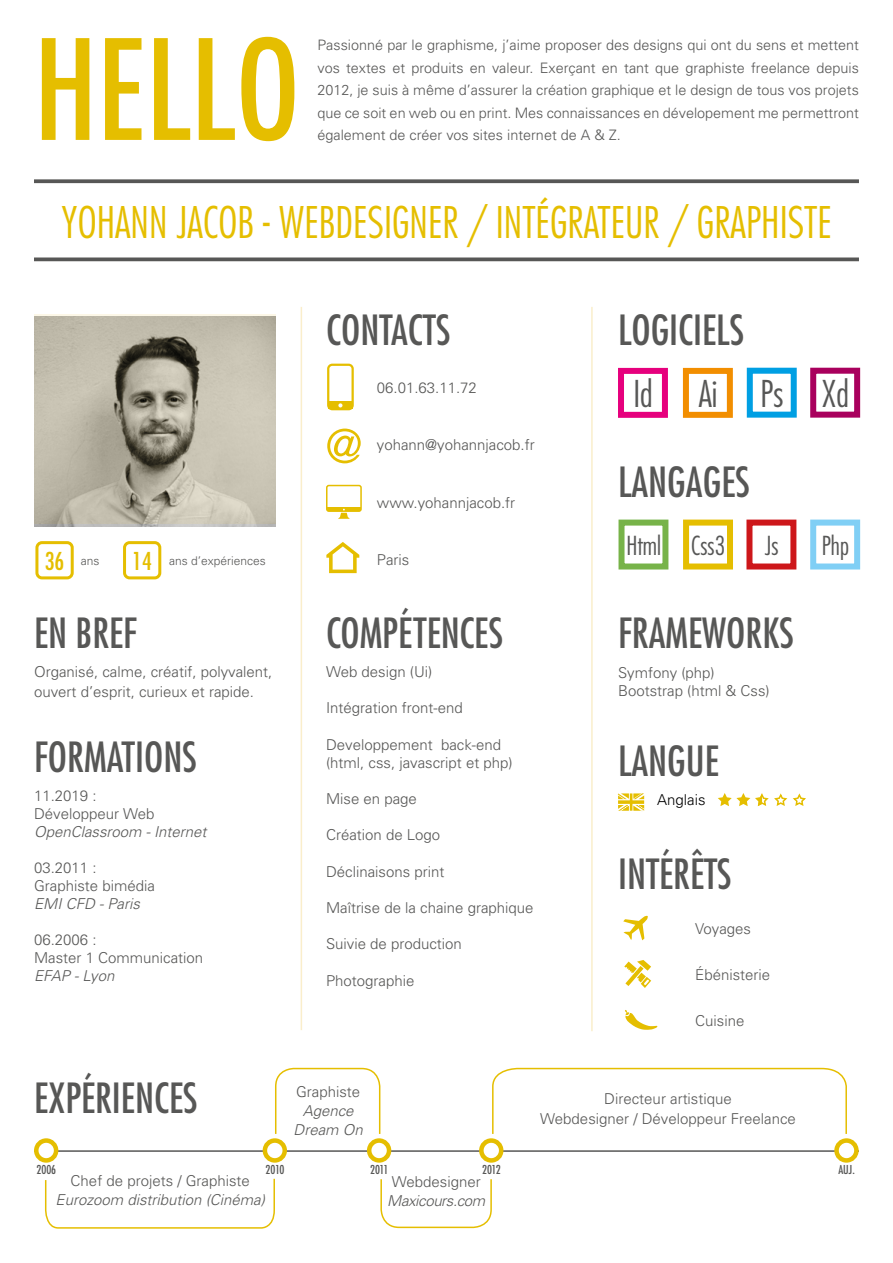
<style>
.page{position:relative;width:893px;height:1263px;background:#fff}
.page>*{position:absolute;margin:0;border:0;box-sizing:border-box;transform-origin:0 0}
.t1{font:500 condensed 135px "Futura";color:#e5be00}
.t2{font:300 condensed 42.45px "Futura";color:#e5be00}
.t3{font:condensed 40.5px "Futura";color:#575756}
.t4{font:300 condensed 36px "Futura";color:#575756}
.t5{font:300 condensed 25.5px "Futura";color:#575756}
.t6{font:condensed 24px "Futura";color:#e5be00}
.t7{font:300 15px/19.2px "Univers";color:#575756}
.t8{font:italic 300 15px/19.2px "Univers";color:#575756;text-align:center}
.t9{font:italic 300 15px/19.2px "Univers";letter-spacing:-.025em;color:#575756;text-align:center}
.t10{font:300 15px "Univers";color:#000}
.t11{font:300 14.4px/22.5px "Univers";color:#575756;text-align:justify}
.t12{font:300 12px "Univers";color:#575756}
.t13{font:500 condensed 12px "Futura";letter-spacing:-.04em;color:#575756}
.t14{font:condensed 12px "Futura";color:#575756}
.s1{font-style:normal}
</style>
<div class="page">
<svg style="left:34px;top:179px;width:825px;height:4px;background:#666665"></svg>
<svg style="left:34px;top:257px;width:825px;height:4px;background:#6c6c6b"></svg>
<hr style="left:301px;top:307px;width:1px;height:723px;background:#faeecb">
<hr style="left:591px;top:307px;width:2px;height:724px;background:#faeecb">
<hr style="left:34px;top:1150px;width:825px;height:2px;background:#575756">
<svg style="left:36px;top:1140px;width:20px;height:20px"></svg>
<div style="left:34px;top:1138px;width:24px;height:25px;border:4px solid #e5be00;border-radius:50%"></div>
<svg style="left:836px;top:1140px;width:20px;height:20px"></svg>
<div style="left:834px;top:1138px;width:25px;height:25px;border:4px solid #e5be00;border-radius:50%"></div>
<svg style="left:369px;top:1140px;width:20px;height:20px"></svg>
<div style="left:367px;top:1138px;width:24px;height:25px;border:4px solid #e5be00;border-radius:50%"></div>
<svg style="left:481px;top:1140px;width:20px;height:20px"></svg>
<div style="left:479px;top:1138px;width:24px;height:25px;border:4px solid #e5be00;border-radius:50%"></div>
<svg style="left:265px;top:1140px;width:20px;height:20px"></svg>
<div style="left:263px;top:1138px;width:24px;height:25px;border:4px solid #e5be00;border-radius:50%"></div>
<svg style="left:45px;top:1178px;width:230px;height:51px"></svg>
<svg style="left:275px;top:1067px;width:106px;height:67px"></svg>
<svg style="left:492px;top:1067px;width:355px;height:67px"></svg>
<svg style="left:380px;top:1179px;width:112px;height:50px"></svg>
<div style="left:327px;top:364px;width:27px;height:46px;border:2px solid #e5be00;border-radius:4px"></div>
<div style="left:328px;top:401px;width:25px;height:8px;background:#e5be00"></div>
<svg style="left:338px;top:403px;width:4px;height:4px"></svg>
<svg style="left:327px;top:429px;width:34px;height:34px"></svg>
<div style="left:326px;top:485px;width:36px;height:27px;border:2px solid #e5be00;border-radius:2px"></div>
<hr style="left:327px;top:508px;width:34px;height:3px;background:#e5be00">
<svg style="left:338px;top:509px;width:12px;height:10px"></svg>
<svg style="left:718px;top:793px;width:88px;height:13px"></svg>
<svg style="left:618px;top:793px;width:26px;height:18px"></svg>
<div style="left:683px;top:368px;width:50px;height:50px;border:6px solid #f28e00"></div>
<div style="left:618px;top:368px;width:50px;height:50px;border:6px solid #e6007d"></div>
<div style="left:747px;top:368px;width:50px;height:50px;border:6px solid #009fe3"></div>
<div style="left:810px;top:368px;width:50px;height:50px;border:6px solid #a9005d"></div>
<div style="left:618px;top:520px;width:50px;height:49px;border:6px solid #77b349"></div>
<div style="left:683px;top:520px;width:50px;height:49px;border:6px solid #e5be00"></div>
<div style="left:746px;top:520px;width:50px;height:49px;border:6px solid #cd171a"></div>
<div style="left:810px;top:520px;width:50px;height:49px;border:6px solid #80cff5"></div>
<svg style="left:623px;top:915px;width:25px;height:25px"></svg>
<svg style="left:624px;top:960px;width:27px;height:28px"></svg>
<svg style="left:625px;top:1010px;width:32px;height:20px"></svg>
<svg style="left:34px;top:314px;width:241px;height:209px;background:#b5b0a0"></svg>
<div style="left:35px;top:541px;width:39px;height:38px;border:3px solid #e5be00;border-radius:5px"></div>
<div style="left:123px;top:541px;width:38px;height:38px;border:3px solid #e5be00;border-radius:5px"></div>
<svg style="left:326px;top:542px;width:33px;height:31px"></svg>
<p class="t1" style="left:34px;top:4px;width:268px">HELLO</p>
<p class="t11" style="left:317px;top:34px;width:543px">Passionné par le graphisme, j’aime proposer des designs qui ont du sens et mettent vos textes et produits en valeur. Exerçant en tant que graphiste freelance depuis 2012, je suis à même d’assurer la création graphique et le design de tous vos projets que ce soit en web ou en print. Mes connaissances en dévelopement me permettront également de créer vos sites internet de A &amp; Z.</p>
<p class="t2" style="left:61px;top:195px;width:772px">YOHANN JACOB - WEBDESIGNER / INTÉGRATEUR / GRAPHISTE</p>
<p class="t3" style="left:326px;top:305px;width:126px">CONTACTS</p>
<p class="t7" style="left:377px;top:378px;width:102px">06.01.63.11.72</p>
<p class="t7" style="left:377px;top:435px;width:159px">yohann@yohannjacob.fr</p>
<p class="t7" style="left:377px;top:493px;width:140px">www.yohannjacob.fr</p>
<p class="t6" style="left:45px;top:546px;width:21px">36</p>
<p class="t6" style="left:132px;top:546px;width:21px">14</p>
<p class="t12" style="left:81px;top:554px;width:20px">ans</p>
<p class="t12" style="left:169px;top:553px;width:98px">ans d’expériences</p>
<p class="t7" style="left:377px;top:550px;width:34px">Paris</p>
<p class="t3" style="left:34px;top:608px;width:105px">EN BREF</p>
<p class="t7" style="left:34px;top:662px;width:240px">Organisé, calme, créatif, polyvalent, ouvert d’esprit, curieux et rapide.</p>
<p class="t3" style="left:34px;top:731px;width:164px">FORMATIONS</p>
<p class="t7" style="left:34px;top:786px;width:64px">11.2019 :</p>
<p class="t7" style="left:34px;top:804px;width:122px">Développeur Web</p>
<p class="t8" style="left:34px;top:822px;width:174px">OpenClassroom - Internet</p>
<p class="t7" style="left:34px;top:858px;width:64px">03.2011 :</p>
<p class="t7" style="left:34px;top:876px;width:122px">Graphiste bimédia</p>
<p class="t8" style="left:34px;top:894px;width:107px">EMI CFD - Paris</p>
<p class="t7" style="left:34px;top:930px;width:64px">06.2006 :</p>
<p class="t7" style="left:34px;top:948px;width:171px">Master 1 Communication</p>
<p class="t8" style="left:34px;top:966px;width:82px">EFAP - Lyon</p>
<p class="t3" style="left:326px;top:607px;width:179px">COMPÉTENCES</p>
<p class="t7" style="left:326px;top:662px;width:108px">Web design (Ui)</p>
<p class="t7" style="left:326px;top:698px;width:138px">Intégration front-end</p>
<p class="t7" style="left:326px;top:735px;width:188px;line-height:18.1px">Developpement back-end (html, css, javascript et php)</p>
<p class="t7" style="left:326px;top:789px;width:92px">Mise en page</p>
<p class="t7" style="left:326px;top:825px;width:116px">Création de Logo</p>
<p class="t7" style="left:326px;top:862px;width:120px">Déclinaisons print</p>
<p class="t7" style="left:326px;top:898px;width:209px">Maîtrise de la chaine graphique</p>
<p class="t7" style="left:326px;top:934px;width:137px">Suivie de production</p>
<p class="t7" style="left:326px;top:971px;width:90px">Photographie</p>
<p class="t3" style="left:618px;top:305px;width:128px">LOGICIELS</p>
<p class="t4" style="left:633px;top:371px;width:21px">Id</p>
<p class="t4" style="left:699px;top:371px;width:20px">Ai</p>
<p class="t4" style="left:760px;top:371px;width:24px">Ps</p>
<p class="t4" style="left:822px;top:371px;width:29px">Xd</p>
<p class="t3" style="left:618px;top:456px;width:133px">LANGAGES</p>
<p class="t5" style="left:626px;top:529px;width:36px">Html</p>
<p class="t5" style="left:691px;top:529px;width:36px">Css3</p>
<p class="t5" style="left:765px;top:529px;width:15px">Js</p>
<p class="t5" style="left:822px;top:529px;width:29px">Php</p>
<p class="t3" style="left:618px;top:608px;width:177px">FRAMEWORKS</p>
<p class="t7" style="left:618px;top:663px;width:98px">Symfony (php)</p>
<p class="t7" style="left:618px;top:681px;width:153px">Bootstrap (html &amp; Css)</p>
<p class="t3" style="left:618px;top:735px;width:102px">LANGUE</p>
<p class="t10" style="left:657px;top:790px;width:50px">Anglais</p>
<p class="t3" style="left:618px;top:849px;width:115px">INTÉRÊTS</p>
<p class="t7" style="left:695px;top:919px;width:57px">Voyages</p>
<p class="t7" style="left:695px;top:965px;width:77px">Ébénisterie</p>
<p class="t7" style="left:695px;top:1011px;width:51px">Cuisine</p>
<p class="t3" style="left:34px;top:1072px;width:165px">EXPÉRIENCES</p>
<p class="t7" style="left:296px;top:1082px;width:66px">Graphiste</p>
<p class="t8" style="left:294px;top:1101px;width:71px">Agence<br>Dream On</p>
<p class="t7" style="left:540px;top:1089px;width:257px;text-align:center">Directeur artistique<br>Webdesigner / Développeur Freelance</p>
<p class="t14" style="left:36px;top:1162px;width:21px">2006</p>
<p class="t13" style="left:266px;top:1162px;width:20px">2010</p>
<p class="t13" style="left:370px;top:1162px;width:20px">2011</p>
<p class="t13" style="left:482px;top:1162px;width:20px">2012</p>
<p class="t13" style="left:838px;top:1162px;width:18px">AUJ.</p>
<p class="t7" style="left:71px;top:1171px;width:181px">Chef de projets / Graphiste</p>
<p class="t8" style="left:56px;top:1190px;width:211px">Eurozoom distribution (Cinéma)</p>
<p class="t9" style="left:387px;top:1172px;width:100px"><span class="s1">Webdesigner<br></span>Maxicours.com</p>
</div>
